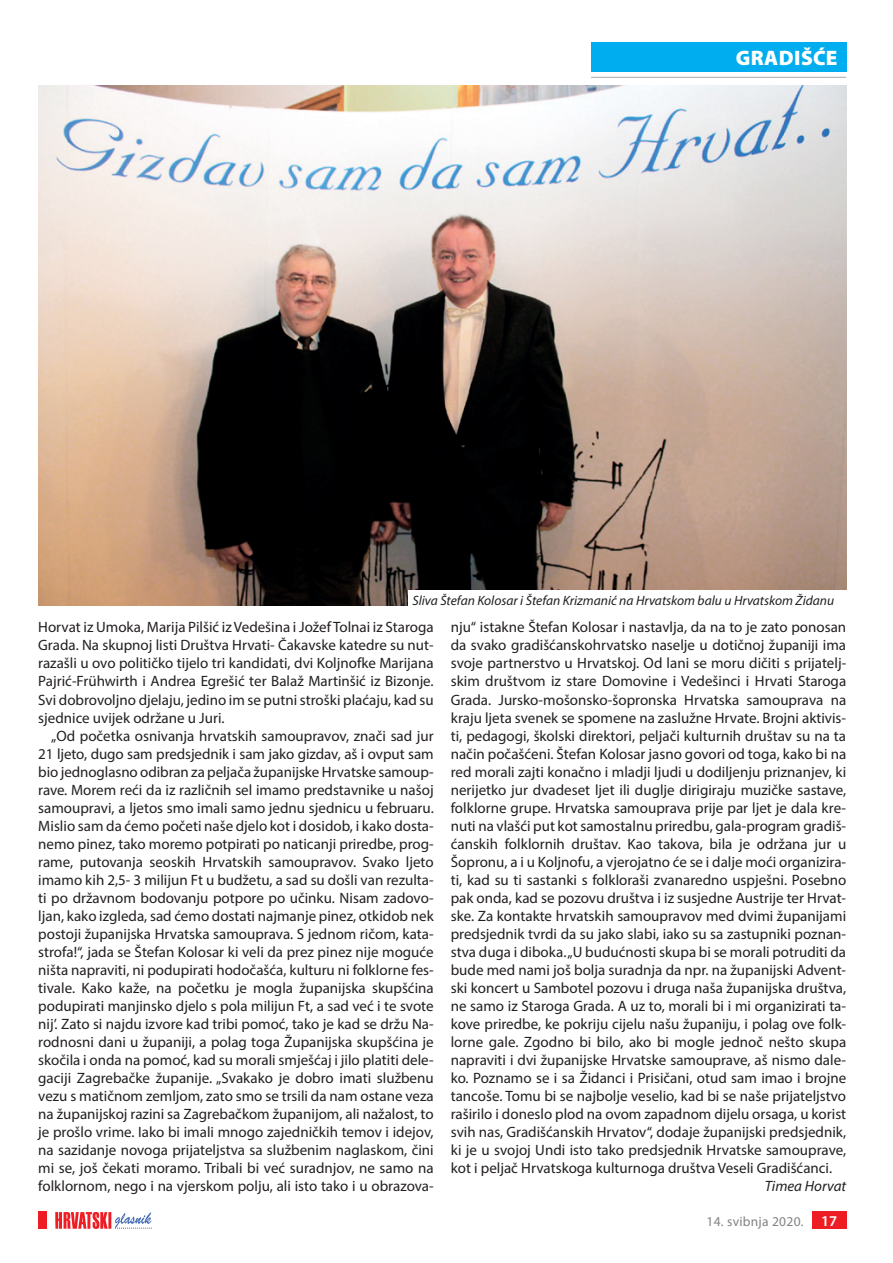
<style>
.page{position:relative;width:893px;height:1263px;background:#fff}
.page>*{position:absolute;margin:0;border:0;box-sizing:border-box;transform-origin:0 0}
.t1{font:900 21px "Myriad Pro";color:#fff}
.t2{font:15px/18px "Myriad Pro";color:#231f20;text-align:justify}
.t3{font:italic 15px "Myriad Pro";color:#231f20}
.t4{font:italic 13.5px "Myriad Pro";color:#231f20}
.t5{font:13.5px "Myriad Pro";letter-spacing:.02em;color:#808285}
.s1{font-weight:600;font-size:15px;color:#fff}
</style>
<div class="page">
<div style="left:812px;top:1212px;width:34px;height:17px;background:#ee1d23"></div>
<svg style="left:55px;top:1212px;width:97px;height:17px"></svg>
<div style="left:38px;top:1212px;width:9px;height:17px;background:#ee1d23"></div>
<div style="left:591px;top:43px;width:255px;height:29px;background:#00aeef"></div>
<hr style="left:591px;top:77px;width:255px;height:1px;background:#a8a9ad">
<img style="left:38px;top:85px;width:808px;height:521px">
<div style="left:408px;top:590px;width:451px;height:20px;background:#fff"></div>
<h1 class="t1" style="left:736px;top:44px;width:28px">GRADI</h1>
<h1 class="t1" style="left:801px;top:44px;width:36px">šĆE</h1>
<p class="t4" style="left:412px;top:592px;width:423px">Sliva Štefan Kolosar i Štefan Krizmanić na Hrvatskom balu u Hrvatskom Židanu</p>
<p class="t2" style="left:38px;top:618px;width:397px">Horvat iz Umoka, Marija Pilšić iz Vedešina i Jožef Tolnai iz Staroga Grada. Na skupnoj listi Društva Hrvati- Čakavske katedre su nut&shy;razašli u ovo političko tijelo tri kandidati, dvi Koljnofke Marijana Pajrić-Frühwirth i Andrea Egrešić ter Balaž Martinšić iz Bizonje.<br>Svi dobrovoljno djelaju, jedino im se putni stroški plaćaju, kad su sjednice uvijek održane u Juri.</p>
<p class="t2" style="left:38px;top:726px;width:397px;text-indent:13px">„Od početka osnivanja hrvatskih samoupravov, znači sad jur 21 ljeto, dugo sam predsjednik i sam jako gizdav, aš i ovput sam bio jednoglasno odibran za peljača županijske Hrvatske samoup&shy;rave. Morem reći da iz različnih sel imamo predstavnike u našoj samoupravi, a ljetos smo imali samo jednu sjednicu u februaru.<br>Mislio sam da ćemo početi naše djelo kot i dosidob, i kako dosta&shy;nemo pinez, tako moremo potpirati po naticanji priredbe, prog&shy;rame, putovanja seoskih Hrvatskih samoupravov. Svako ljeto imamo kih 2,5- 3 milijun Ft u budžetu, a sad su došli van rezulta&shy;ti po državnom bodovanju potpore po učinku. Nisam zadovo&shy;ljan, kako izgleda, sad ćemo dostati najmanje pinez, otkidob nek postoji županijska Hrvatska samouprava. S jednom ričom, kata&shy;strofa!“, jada se Štefan Kolosar ki veli da prez pinez nije moguće ništa napraviti, ni podupirati hodočašća, kulturu ni folklorne fes&shy;tivale. Kako kaže, na početku je mogla županijska skupšćina podupirati manjinsko djelo s pola milijun Ft, a sad već i te svote nij’. Zato si najdu izvore kad tribi pomoć, tako je kad se držu Na&shy;rodnosni dani u županiji, a polag toga Županijska skupšćina je skočila i onda na pomoć, kad su morali smješćaj i jilo platiti dele&shy;gaciji Zagrebačke županije. „Svakako je dobro imati službenu vezu s matičnom zemljom, zato smo se trsili da nam ostane veza na županijskoj razini sa Zagrebačkom županijom, ali nažalost, to je prošlo vrime. Iako bi imali mnogo zajedničkih temov i idejov, na sazidanje novoga prijateljstva sa službenim naglaskom, čini mi se, još čekati moramo. Tribali bi već suradnjov, ne samo na folklornom, nego i na vjerskom polju, ali isto tako i u obrazova-</p>
<p class="t2" style="left:451px;top:618px;width:397px">nju“ istakne Štefan Kolosar i nastavlja, da na to je zato ponosan da svako gradišćanskohrvatsko naselje u dotičnoj županiji ima svoje partnerstvo u Hrvatskoj. Od lani se moru dičiti s prijatelj&shy;skim društvom iz stare Domovine i Vedešinci i Hrvati Staroga Grada. Jursko-mošonsko-šopronska Hrvatska samouprava na kraju ljeta svenek se spomene na zaslužne Hrvate. Brojni aktivis&shy;ti, pedagogi, školski direktori, peljači kulturnih društav su na ta način počašćeni. Štefan Kolosar jasno govori od toga, kako bi na red morali zajti konačno i mladji ljudi u dodiljenju priznanjev, ki nerijetko jur dvadeset ljet ili duglje dirigiraju muzičke sastave, folklorne grupe. Hrvatska samouprava prije par ljet je dala kre&shy;nuti na vlašći put kot samostalnu priredbu, gala-program gradiš&shy;ćanskih folklornih društav. Kao takova, bila je održana jur u Šopronu, a i u Koljnofu, a vjerojatno će se i dalje moći organizira&shy;ti, kad su ti sastanki s folkloraši zvanaredno uspješni. Posebno pak onda, kad se pozovu društva i iz susjedne Austrije ter Hrvat&shy;ske. Za kontakte hrvatskih samoupravov med dvimi županijami predsjednik tvrdi da su jako slabi, iako su sa zastupniki poznan&shy;stva duga i diboka. „U budućnosti skupa bi se morali potruditi da bude med nami još bolja suradnja da npr. na županijski Advent&shy;ski koncert u Sambotel pozovu i druga naša županijska društva, ne samo iz Staroga Grada. A uz to, morali bi i mi organizirati ta&shy;kove priredbe, ke pokriju cijelu našu županiju, i polag ove folk&shy;lorne gale. Zgodno bi bilo, ako bi mogle jednoč nešto skupa napraviti i dvi županijske Hrvatske samouprave, aš nismo dale&shy;ko. Poznamo se i sa Židanci i Prisičani, otud sam imao i brojne tancoše. Tomu bi se najbolje veselio, kad bi se naše prijateljstvo raširilo i doneslo plod na ovom zapadnom dijelu orsaga, u korist svih nas, Gradišćanskih Hrvatov“, dodaje županijski predsjednik, ki je u svojoj Undi isto tako predsjednik Hrvatske samouprave, kot i peljač Hrvatskoga kulturnoga društva Veseli Gradišćanci.</p>
<p class="t3" style="left:765px;top:1176px;width:83px">Timea Horvat</p>
<p class="t5" style="left:706px;top:1213px;width:132px">14. svibnja 2020. <span class="s1">17</span></p>
</div>
